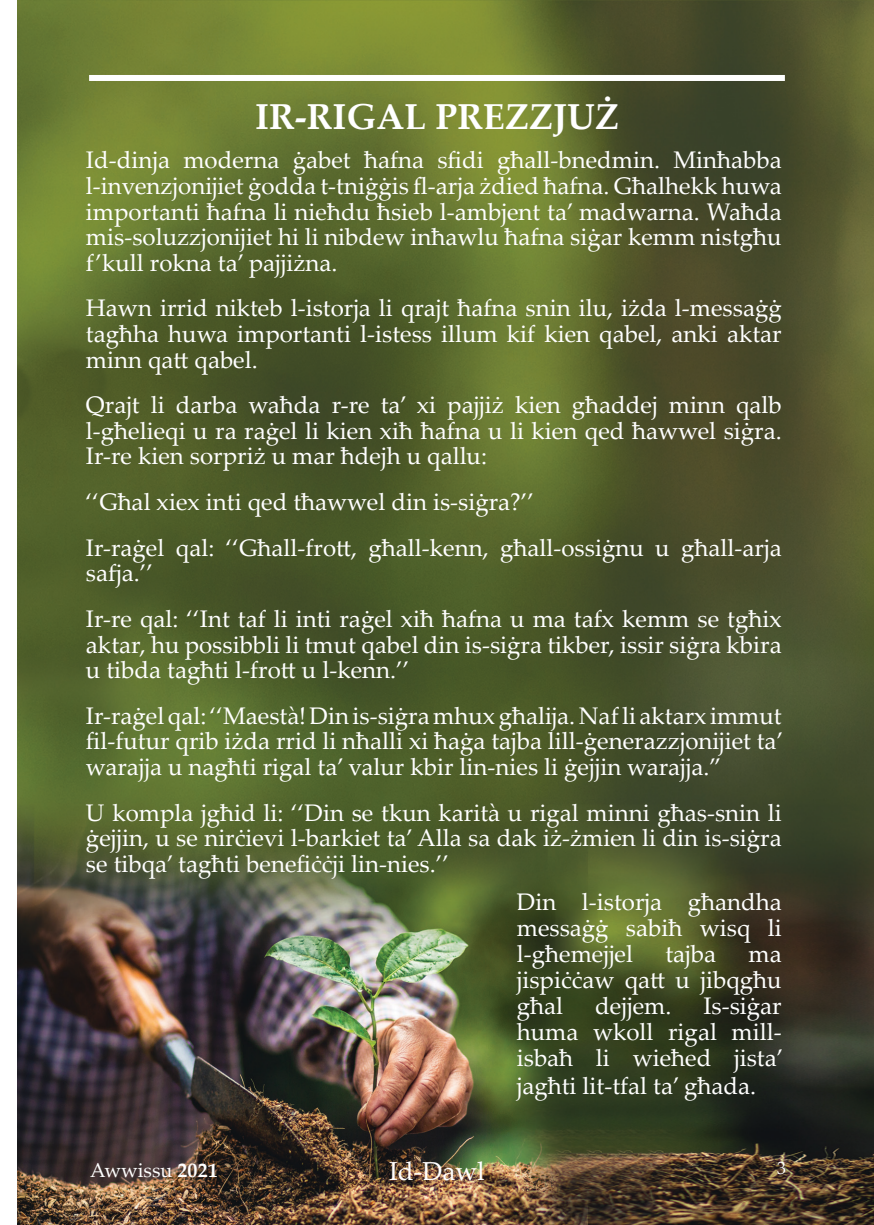
<style>
.page{position:relative;width:874px;height:1225px;background:#fff}
.page>*{position:absolute;margin:0;border:0;box-sizing:border-box;transform-origin:0 0}
.t1{font:700 36px "Palatino Linotype";color:#fff}
.t2{font:26px "Palatino Linotype";color:#fff}
.t3{font:24px/25.6px "Palatino Linotype";color:#fff;text-align:justify}
.t4{font:20px "Palatino Linotype";color:#fff}
.t5{font:18px "Palatino Linotype";color:#fff}
.s1{font-weight:700}
</style>
<div class="page">
<img style="left:17px;top:0;width:856px;height:1225px">
<div style="left:89px;top:75px;width:695px;height:6px;background:#fff"></div>
<h1 class="t1" style="left:255px;top:91px;width:365px">IR-RIGAL PREZZJUŻ</h1>
<p class="t3" style="left:86px;top:146px;width:697px">Id-dinja moderna ġabet ħafna sfidi għall-bnedmin. Minħabba l-invenzjonijiet ġodda t-tniġġis fl-arja żdied ħafna. Għalhekk huwa importanti ħafna li nieħdu ħsieb l-ambjent ta’ madwarna. Waħda mis-soluzzjonijiet hi li nibdew inħawlu ħafna siġar kemm nistgħu f’kull rokna ta’ pajjiżna.</p>
<p class="t3" style="left:86px;top:294px;width:697px">Hawn irrid nikteb l-istorja li qrajt ħafna snin ilu, iżda l-messaġġ tagħha huwa importanti l-istess illum kif kien qabel, anki aktar minn qatt qabel.</p>
<p class="t3" style="left:86px;top:391px;width:697px">Qrajt li darba waħda r-re ta’ xi pajjiż kien għaddej minn qalb l-għelieqi u ra raġel li kien xiħ ħafna u li kien qed ħawwel siġra.<br>Ir-re kien sorpriż u mar ħdejh u qallu:</p>
<p class="t3" style="left:86px;top:478px;width:697px;line-height:45.6px">‘‘Għal xiex inti qed tħawwel din is-siġra?’’<br>Ir-raġel qal: ‘‘Għall-frott, għall-kenn, għall-ossiġnu u għall-arja</p>
<p class="t3" style="left:86px;top:549px;width:697px;line-height:45.6px">safja.’’<br>Ir-re qal: ‘‘Int taf li inti raġel xiħ ħafna u ma tafx kemm se tgħix</p>
<p class="t3" style="left:86px;top:630px;width:696px">aktar, hu possibbli li tmut qabel din is-siġra tikber, issir siġra kbira u tibda tagħti l-frott u l-kenn.’’</p>
<p class="t3" style="left:86px;top:702px;width:698px">Ir-raġel qal: ‘‘Maestà! Din is-siġra mhux għalija. Naf li aktarx immut fil-futur qrib iżda rrid li nħalli xi ħaġa tajba lill-ġenerazzjonijiet ta’ warajja u nagħti rigal ta’ valur kbir lin-nies li ġejjin warajja.”</p>
<p class="t3" style="left:86px;top:798px;width:697px">U kompla jgħid li: ‘‘Din se tkun karità u rigal minni għas-snin li ġejjin, u se nirċievi l-barkiet ta’ Alla sa dak iż-żmien li din is-siġra se tibqa’ tagħti benefiċċji lin-nies.’’</p>
<p class="t3" style="left:516px;top:888px;width:266px">Din l-istorja għandha messaġġ sabiħ wisq li l-għemejjel</p>
<p class="t3" style="left:665px;top:940px;width:52px">tajba</p>
<p class="t3" style="left:516px;top:940px;width:266px;text-indent:231px">ma jispiċċaw qatt u jibqgħu għal</p>
<p class="t3" style="left:516px;top:992px;width:268px;line-height:26.6px;text-indent:186px">Is-siġar huma wkoll rigal mill&shy;isbaħ li wieħed jista’ jagħti lit-tfal ta’ għada.</p>
<p class="t3" style="left:595px;top:992px;width:78px">dejjem.</p>
<p class="t4" style="left:90px;top:1156px;width:129px">Awwissu <span class="s1">2021</span></p>
<p class="t2" style="left:389px;top:1152px;width:97px">Id-Dawl</p>
<p class="t5" style="left:776px;top:1155px;width:10px">3</p>
</div>
